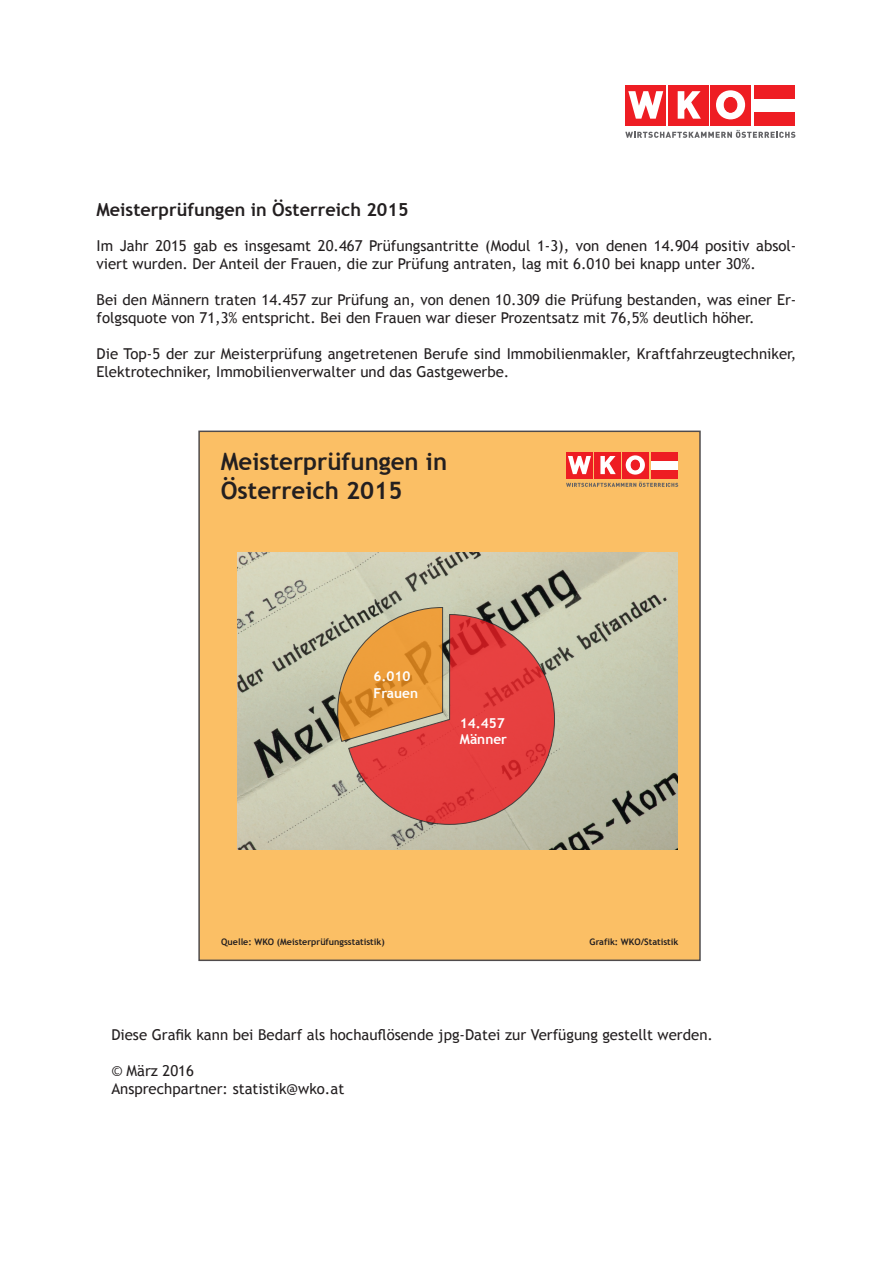
<style>
.page{position:relative;width:893px;height:1263px;background:#fff}
.page>*{position:absolute;margin:0;border:0;box-sizing:border-box;transform-origin:0 0}
.t1{font:700 24px/28.8px "Trebuchet MS";color:#231f20}
.t2{font:700 18px "Trebuchet MS";color:#231f20}
.t3{font:15px/18px "Trebuchet MS";color:#231f20}
.t4{font:700 13.65px/16.4px "Trebuchet MS";color:#fff}
.t5{font:700 9px "Trebuchet MS";color:#231f20}
</style>
<div class="page">
<div style="left:710px;top:85px;width:41px;height:40px;background:#ee1d23"></div>
<div style="left:668px;top:85px;width:40px;height:40px;background:#ee1d23"></div>
<svg style="left:625px;top:130px;width:170px;height:8px"></svg>
<svg style="left:678px;top:91px;width:23px;height:28px"></svg>
<div style="left:626px;top:85px;width:40px;height:40px;background:#ee1d23"></div>
<svg style="left:628px;top:91px;width:35px;height:28px"></svg>
<div style="left:755px;top:85px;width:40px;height:14px;background:#ee1d23"></div>
<div style="left:755px;top:112px;width:40px;height:13px;background:#ee1d23"></div>
<svg style="left:716px;top:90px;width:29px;height:29px"></svg>
<div style="left:724px;top:97px;width:13px;height:15px;background:#ee1d23;border-radius:50%"></div>
<div style="left:724px;top:97px;width:13px;height:16px;border:1px solid #ee1d23;border-radius:50%"></div>
<div style="left:199px;top:431px;width:501px;height:529px;background:#fbbf65"></div>
<img style="left:237px;top:552px;width:441px;height:297px">
<div style="left:651px;top:461px;width:27px;height:9px;background:#fff"></div>
<div style="left:622px;top:452px;width:27px;height:27px;background:#ee1d23"></div>
<div style="left:594px;top:452px;width:27px;height:27px;background:#ee1d23"></div>
<svg style="left:566px;top:482px;width:112px;height:5px"></svg>
<svg style="left:600px;top:456px;width:16px;height:18px"></svg>
<div style="left:566px;top:452px;width:27px;height:27px;background:#ee1d23"></div>
<svg style="left:568px;top:456px;width:23px;height:18px"></svg>
<div style="left:651px;top:452px;width:27px;height:9px;background:#ee1d23"></div>
<div style="left:651px;top:470px;width:27px;height:9px;background:#ee1d23"></div>
<svg style="left:626px;top:455px;width:19px;height:20px"></svg>
<div style="left:631px;top:460px;width:8px;height:10px;background:#ee1d23;border-radius:50%"></div>
<div style="left:631px;top:460px;width:9px;height:10px;border:1px solid #ee1d23;border-radius:50%"></div>
<svg style="left:337px;top:607px;width:218px;height:218px;background:#d67157"></svg>
<p class="t2" style="left:97px;top:199px;width:314px">Meisterprüfungen in Österreich 2015</p>
<p class="t3" style="left:97px;top:237px;width:701px">Im Jahr 2015 gab es insgesamt 20.467 Prüfungsantritte (Modul 1-3), von denen 14.904 positiv absol&shy;viert wurden. Der Anteil der Frauen, die zur Prüfung antraten, lag mit 6.010 bei knapp unter 30%.</p>
<p class="t3" style="left:97px;top:291px;width:701px">Bei den Männern traten 14.457 zur Prüfung an, von denen 10.309 die Prüfung bestanden, was einer Er&shy;folgsquote von 71,3% entspricht. Bei den Frauen war dieser Prozentsatz mit 76,5% deutlich höher.</p>
<p class="t3" style="left:97px;top:345px;width:701px">Die Top-5 der zur Meisterprüfung angetretenen Berufe sind Immobilienmakler, Kraftfahrzeugtechniker,<br>Elektrotechniker, Immobilienverwalter und das Gastgewerbe.</p>
<h1 class="t1" style="left:221px;top:447px;width:228px">Meisterprüfungen in<br>Österreich 2015</h1>
<p class="t4" style="left:374px;top:668px;width:46px">6.010<br>Frauen</p>
<p class="t4" style="left:460px;top:715px;width:49px">14.457<br>Männer</p>
<p class="t5" style="left:221px;top:936px;width:165px">Quelle: WKO (Meisterprüfungsstatistik)</p>
<p class="t5" style="left:590px;top:936px;width:90px">Grafik: WKO/Statistik</p>
<p class="t3" style="left:111px;top:1025px;width:603px">Diese Grafik kann bei Bedarf als hochauflösende jpg-Datei zur Verfügung gestellt werden.</p>
<p class="t3" style="left:111px;top:1061px;width:234px">© März 2016<br>Ansprechpartner: statistik@wko.at</p>
</div>
